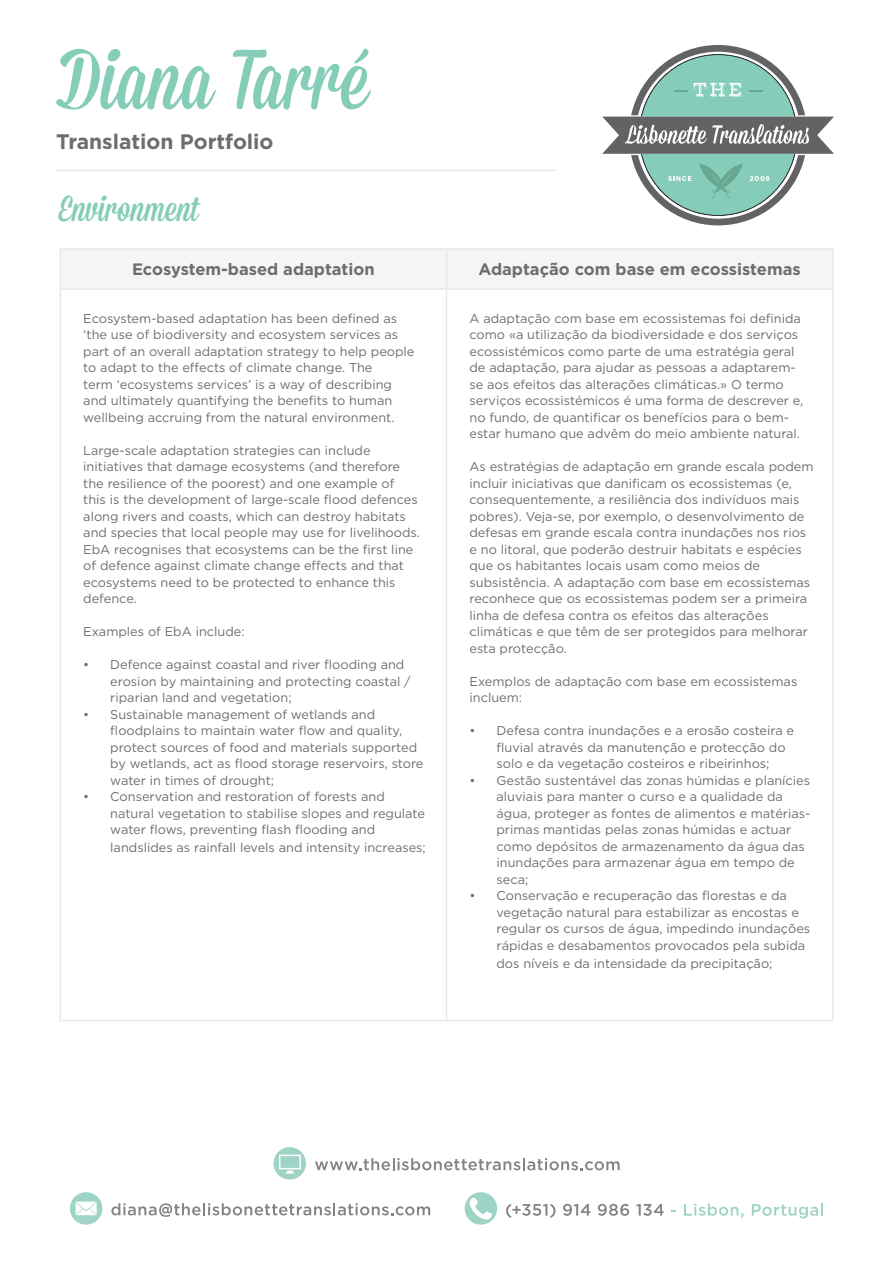
<style>
.page{position:relative;width:893px;height:1263px;background:#fff}
.page>*{position:absolute;margin:0;border:0;box-sizing:border-box;transform-origin:0 0}
.t1{font:36px "Mission Script";color:#85cdb8}
.t2{font:700 21px "Gotham";color:#6c6d70}
.t3{font:700 16.5px "Gotham";color:#6c6d70}
.t4{font:12.75px/16.5px "Gotham";color:#6c6d70}
</style>
<div class="page">
<svg style="left:315px;top:1158px;width:305px;height:12px"></svg>
<div style="left:274px;top:1147px;width:32px;height:32px;background:#9ed4c5;border-radius:50%"></div>
<svg style="left:279px;top:1155px;width:22px;height:18px"></svg>
<svg style="left:111px;top:1203px;width:319px;height:14px"></svg>
<div style="left:70px;top:1192px;width:32px;height:32px;background:#9ed4c5;border-radius:50%"></div>
<svg style="left:76px;top:1201px;width:21px;height:14px"></svg>
<svg style="left:506px;top:1204px;width:49px;height:14px"></svg>
<svg style="left:563px;top:1204px;width:27px;height:12px"></svg>
<svg style="left:598px;top:1204px;width:31px;height:12px"></svg>
<svg style="left:636px;top:1204px;width:28px;height:12px"></svg>
<svg style="left:684px;top:1203px;width:60px;height:15px"></svg>
<svg style="left:752px;top:1203px;width:71px;height:15px"></svg>
<div style="left:465px;top:1192px;width:32px;height:33px;background:#9ed4c5;border-radius:50%"></div>
<svg style="left:469px;top:1197px;width:23px;height:23px"></svg>
<svg style="left:602px;top:45px;width:232px;height:180px"></svg>
<svg style="left:56px;top:49px;width:315px;height:60px"></svg>
<hr style="left:56px;top:170px;width:499px;height:1px;background:#e6e9e7">
<div style="left:61px;top:250px;width:771px;height:38px;background:#f3f6f5"></div>
<hr style="left:60px;top:290px;width:1px;height:730px;background:#e6e9e7">
<hr style="left:446px;top:290px;width:1px;height:730px;background:#e6e9e7">
<hr style="left:832px;top:290px;width:1px;height:730px;background:#e6e9e7">
<hr style="left:60px;top:1020px;width:386px;height:1px;background:#e6e9e7">
<hr style="left:446px;top:1020px;width:387px;height:1px;background:#e6e9e7">
<hr style="left:60px;top:248px;width:386px;height:2px;background:#e6e9e7">
<hr style="left:60px;top:250px;width:1px;height:38px;background:#e6e9e7">
<hr style="left:446px;top:248px;width:387px;height:2px;background:#e6e9e7">
<hr style="left:446px;top:250px;width:1px;height:38px;background:#e6e9e7">
<hr style="left:832px;top:250px;width:1px;height:38px;background:#e6e9e7">
<hr style="left:60px;top:288px;width:386px;height:2px;background:#e6e9e7">
<hr style="left:446px;top:288px;width:387px;height:2px;background:#e6e9e7">
<h2 class="t2" style="left:56px;top:129px;width:219px">Translation Portfolio</h2>
<h1 class="t1" style="left:59px;top:187px;width:141px">Environment</h1>
<p class="t3" style="left:132px;top:260px;width:244px">Ecosystem-based adaptation</p>
<p class="t3" style="left:478px;top:260px;width:324px">Adaptação com base em ecossistemas</p>
<p class="t4" style="left:83px;top:310px;width:333px">Ecosystem-based adaptation has been defined as ‘the use of biodiversity and ecosystem services as part of an overall adaptation strategy to help people to adapt to the effects of climate change. The<br>term ‘ecosystems services’ is a way of describing and ultimately quantifying the benefits to human wellbeing accruing from the natural environment.</p>
<p class="t4" style="left:83px;top:442px;width:338px">Large-scale adaptation strategies can include initiatives that damage ecosystems (and therefore the resilience of the poorest) and one example of this is the development of large-scale flood defences along rivers and coasts, which can destroy habitats and species that local people may use for livelihoods.<br>EbA recognises that ecosystems can be the first line of defence against climate change effects and that ecosystems need to be protected to enhance this defence.</p>
<p class="t4" style="left:83px;top:623px;width:163px">Examples of EbA include:</p>
<p class="t4" style="left:110px;top:656px;width:302px;text-indent:-27px">• Defence against coastal and river flooding and erosion by maintaining and protecting coastal / riparian land and vegetation;</p>
<p class="t4" style="left:110px;top:706px;width:315px;text-indent:-27px">• Sustainable management of wetlands and floodplains to maintain water flow and quality, protect sources of food and materials supported by wetlands, act as flood storage reservoirs, store water in times of drought;</p>
<p class="t4" style="left:110px;top:788px;width:316px;text-indent:-27px">• Conservation and restoration of forests and natural vegetation to stabilise slopes and regulate water flows, preventing flash flooding and</p>
<p class="t4" style="left:110px;top:839px;width:317px">landslides as rainfall levels and intensity increases;</p>
<p class="t4" style="left:469px;top:310px;width:335px">A adaptação com base em ecossistemas foi definida como «a utilização da biodiversidade e dos serviços ecossistémicos como parte de uma estratégia geral de adaptação, para ajudar as pessoas a adaptarem&shy;se aos efeitos das alterações climáticas.» O termo serviços ecossistémicos é uma forma de descrever e, no fundo, de quantificar os benefícios para o bem&shy;estar humano que advêm do meio ambiente natural.</p>
<p class="t4" style="left:469px;top:458px;width:346px">As estratégias de adaptação em grande escala podem incluir iniciativas que danificam os ecossistemas (e, consequentemente, a resiliência dos indivíduos mais pobres). Veja-se, por exemplo, o desenvolvimento de defesas em grande escala contra inundações nos rios e no litoral, que poderão destruir habitats e espécies que os habitantes locais usam como meios de subsistência. A adaptação com base em ecossistemas reconhece que os ecossistemas podem ser a primeira linha de defesa contra os efeitos das alterações climáticas e que têm de ser protegidos para melhorar esta protecção.</p>
<p class="t4" style="left:469px;top:673px;width:329px">Exemplos de adaptação com base em ecossistemas incluem:</p>
<p class="t4" style="left:496px;top:722px;width:299px;text-indent:-27px">• Defesa contra inundações e a erosão costeira e fluvial através da manutenção e protecção do solo e da vegetação costeiros e ribeirinhos;</p>
<p class="t4" style="left:496px;top:772px;width:315px;text-indent:-27px">• Gestão sustentável das zonas húmidas e planícies aluviais para manter o curso e a qualidade da água, proteger as fontes de alimentos e matérias&shy;primas mantidas pelas zonas húmidas e actuar como depósitos de armazenamento da água das inundações para armazenar água em tempo de seca;</p>
<p class="t4" style="left:496px;top:887px;width:315px;text-indent:-27px">• Conservação e recuperação das florestas e da vegetação natural para estabilizar as encostas e regular os cursos de água, impedindo inundações rápidas e desabamentos provocados pela subida</p>
<p class="t4" style="left:496px;top:955px;width:277px">dos níveis e da intensidade da precipitação;</p>
</div>
